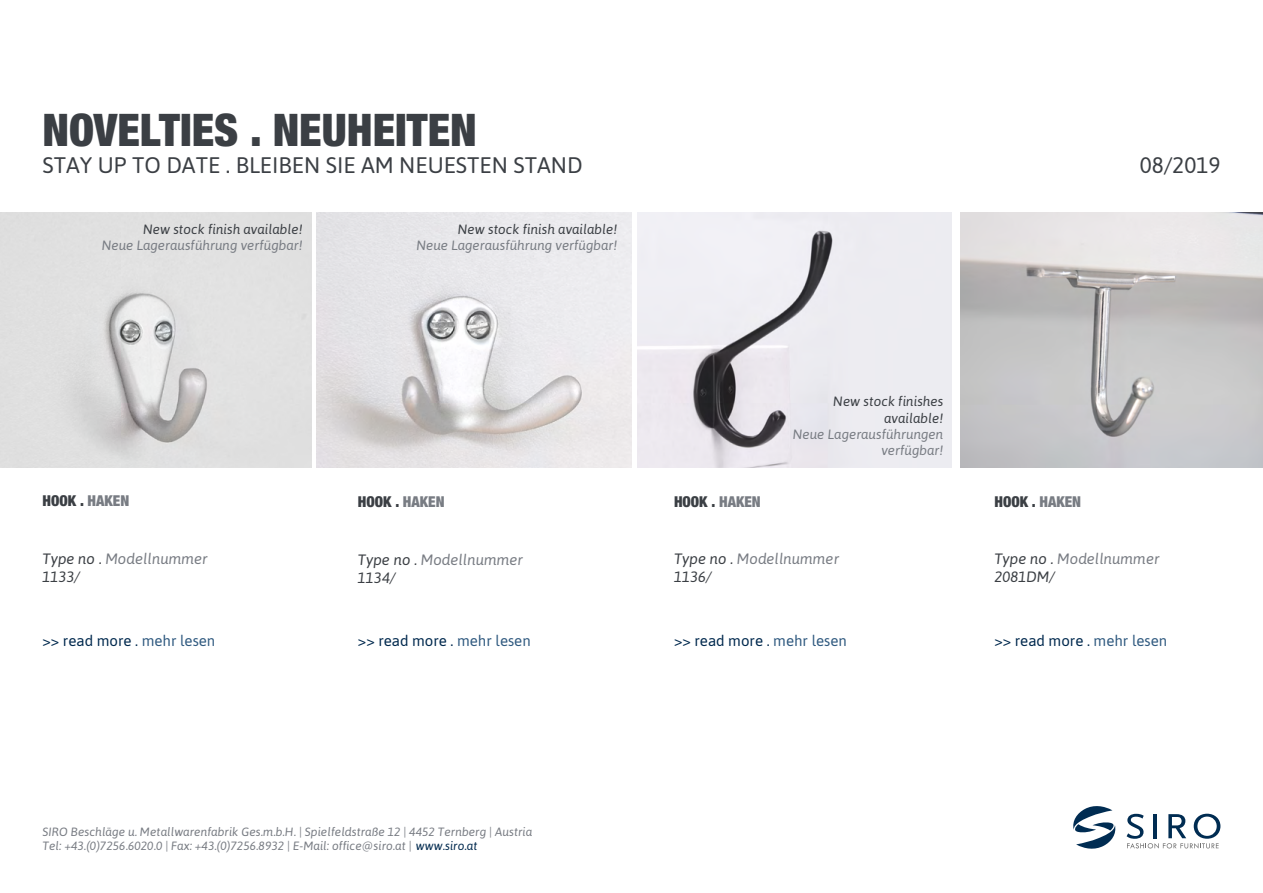
<style>
.page{position:relative;width:1263px;height:893px;background:#fff}
.page>*{position:absolute;margin:0;border:0;box-sizing:border-box;transform-origin:0 0}
.t1{font:900 condensed 45px "Helvetica Neue LTW1 G";color:#3b3f44}
.t2{font:22.5px "Asap";color:#3b3f44}
.t3{font:italic 15px/18px "Asap";color:#3b3f44}
.t4{font:15px "Asap";color:#00294e}
.t5{font:900 condensed 15px "Helvetica Neue LTW1 G";color:#3b3f44}
.t6{font:italic 13.5px/16.2px "Asap";color:#787c83;text-align:right}
.t7{font:italic 13.5px/16.2px "Asap";color:#3b3f44;text-align:right}
.t8{font:italic 12px/14.4px "Asap";color:#787c83}
.s1{color:#787c83}
.s2{color:#305a80}
.s3{color:#00294e}
</style>
<div class="page">
<svg style="left:1126px;top:814px;width:94px;height:34px"></svg>
<svg style="left:1073px;top:806px;width:43px;height:43px"></svg>
<img style="left:0;top:213px;width:311px;height:255px">
<img style="left:317px;top:213px;width:314px;height:255px">
<img style="left:637px;top:213px;width:315px;height:255px">
<img style="left:960px;top:213px;width:303px;height:255px">
<h1 class="t1" style="left:43px;top:103px;width:436px">NOVELTIES . NEUHEITEN</h1>
<h2 class="t2" style="left:43px;top:152px;width:542px">STAY UP TO DATE . BLEIBEN SIE AM NEUESTEN STAND</h2>
<h2 class="t2" style="left:1140px;top:152px;width:82px">08/2019</h2>
<p class="t7" style="left:143px;top:221px;width:161px">New stock finish available!</p>
<p class="t6" style="left:102px;top:237px;width:203px">Neue Lagerausführung verfügbar!</p>
<p class="t7" style="left:458px;top:221px;width:161px">New stock finish available!</p>
<p class="t6" style="left:416px;top:237px;width:203px">Neue Lagerausführung verfügbar!</p>
<p class="t7" style="left:833px;top:393px;width:112px">New stock finishes available!</p>
<p class="t6" style="left:793px;top:426px;width:152px">Neue Lagerausführungen verfügbar!</p>
<p class="t5" style="left:43px;top:491px;width:88px">HOOK . <span class="s1">HAKEN</span></p>
<p class="t5" style="left:358px;top:493px;width:88px">HOOK . <span class="s1">HAKEN</span></p>
<p class="t5" style="left:674px;top:493px;width:88px">HOOK . <span class="s1">HAKEN</span></p>
<p class="t5" style="left:994px;top:493px;width:88px">HOOK . <span class="s1">HAKEN</span></p>
<p class="t3" style="left:43px;top:550px;width:167px">Type no . <span class="s1">Modellnummer<br></span>1133/</p>
<p class="t3" style="left:994px;top:550px;width:167px">Type no . <span class="s1">Modellnummer<br></span>2081DM/</p>
<p class="t3" style="left:358px;top:550px;width:167px">Type no . <span class="s1">Modellnummer<br></span>1134/</p>
<p class="t3" style="left:674px;top:550px;width:167px">Type no . <span class="s1">Modellnummer<br></span>1136/</p>
<p class="t4" style="left:43px;top:631px;width:174px">&gt;&gt; read more . <span class="s2">mehr lesen</span></p>
<p class="t4" style="left:358px;top:631px;width:174px">&gt;&gt; read more . <span class="s2">mehr lesen</span></p>
<p class="t4" style="left:674px;top:632px;width:174px">&gt;&gt; read more . <span class="s2">mehr lesen</span></p>
<p class="t4" style="left:994px;top:632px;width:174px">&gt;&gt; read more . <span class="s2">mehr lesen</span></p>
<p class="t8" style="left:43px;top:824px;width:491px">SIRO Beschläge u. Metallwarenfabrik Ges.m.b.H. | Spielfeldstraße 12 | 4452 Ternberg | Austria<br>Tel: +43.(0)7256.6020.0 | Fax: +43.(0)7256.8932 | E-Mail: office@siro.at | <span class="s3">www.siro.at</span></p>
</div>
